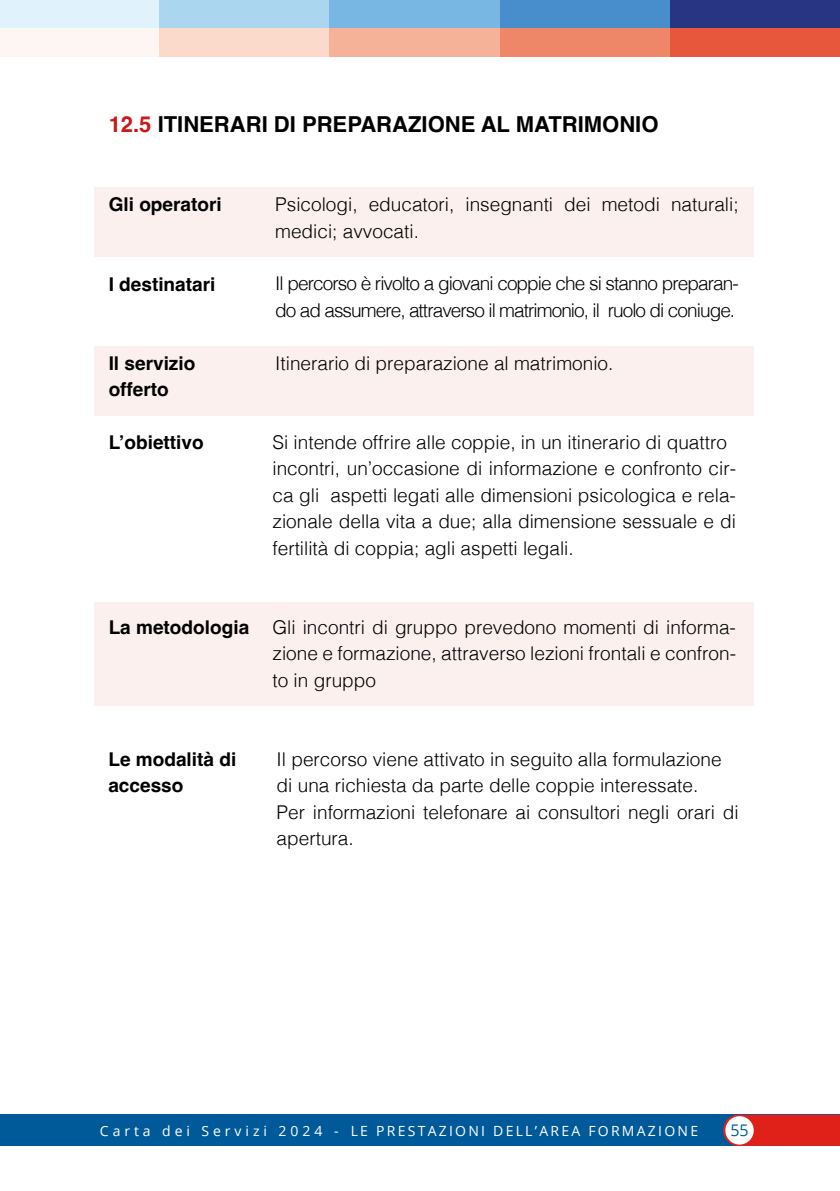
<style>
.page{position:relative;width:840px;height:1191px;background:#fff}
.page>*{position:absolute;margin:0;border:0;box-sizing:border-box;transform-origin:0 0}
.t1{font:700 22px "Helvetica";color:#000}
.t2{font:300 19px/26.4px "Helvetica";color:#000}
.t3{font:300 19px/26.4px "Helvetica";letter-spacing:-.05em;color:#000}
.t4{font:700 19px/26.4px "Helvetica";color:#000}
.t5{font:16px "Open Sans";letter-spacing:.3em;color:#fff}
.t6{font:16px "Open Sans";color:#005a9a}
.t7{font:14px "Open Sans";letter-spacing:.16em;color:#fff}
.s1{color:#cd1719}
</style>
<div class="page">
<div style="left:0;top:1114px;width:839px;height:31px;background:#005a9a"></div>
<svg style="left:723px;top:1114px;width:116px;height:31px"></svg>
<div style="left:726px;top:1117px;width:26px;height:26px;background:#fff;border-radius:50%"></div>
<div style="left:725px;top:1116px;width:28px;height:28px;border:2px solid #fff;border-radius:50%"></div>
<div style="left:669px;top:0;width:170px;height:28px;background:#283583"></div>
<div style="left:669px;top:28px;width:170px;height:29px;background:#e7573b"></div>
<div style="left:159px;top:0;width:170px;height:28px;background:#abd6f0"></div>
<div style="left:159px;top:28px;width:170px;height:29px;background:#fbdacc"></div>
<div style="left:499px;top:0;width:170px;height:28px;background:#498ecc"></div>
<div style="left:499px;top:28px;width:170px;height:29px;background:#ee8767"></div>
<div style="left:0;top:0;width:159px;height:28px;background:#e0f3fc"></div>
<div style="left:0;top:28px;width:159px;height:29px;background:#fef6f3"></div>
<div style="left:329px;top:0;width:170px;height:28px;background:#78b7e3"></div>
<div style="left:329px;top:28px;width:170px;height:29px;background:#f5b298"></div>
<div style="left:94px;top:188px;width:659px;height:69px;background:#fcf0ef"></div>
<div style="left:94px;top:346px;width:659px;height:69px;background:#fcf0ef"></div>
<div style="left:94px;top:602px;width:659px;height:103px;background:#fcf0ef"></div>
<p class="t1" style="left:109px;top:111px;width:551px"><span class="s1">12.5</span> ITINERARI DI PREPARAZIONE AL MATRIMONIO</p>
<p class="t4" style="left:109px;top:193px;width:114px">Gli operatori</p>
<p class="t4" style="left:109px;top:273px;width:108px">I destinatari</p>
<p class="t4" style="left:109px;top:352px;width:88px">Il servizio offerto</p>
<p class="t4" style="left:109px;top:431px;width:97px">L’obiettivo</p>
<p class="t2" style="left:275px;top:190px;width:464px">Psicologi, educatori, insegnanti dei metodi naturali; medici; avvocati.</p>
<p class="t3" style="left:275px;top:269px;width:464px">Il percorso è rivolto a giovani coppie che si stanno preparan&shy;do ad assumere, attraverso il matrimonio, il ruolo di coniuge.</p>
<p class="t2" style="left:275px;top:348px;width:339px">Itinerario di preparazione al matrimonio.</p>
<p class="t2" style="left:272px;top:427px;width:465px">Si intende offrire alle coppie, in un itinerario di quattro incontri, un’occasione di informazione e confronto cir&shy;ca gli aspetti legati alle dimensioni psicologica e rela&shy;zionale della vita a due; alla dimensione sessuale e di fertilità di coppia; agli aspetti legali.</p>
<p class="t4" style="left:109px;top:616px;width:142px">La metodologia</p>
<p class="t2" style="left:272px;top:612px;width:465px;text-align:justify">Gli incontri di gruppo prevedono momenti di informa&shy;zione e formazione, attraverso lezioni frontali e confron&shy;to in gruppo</p>
<p class="t4" style="left:108px;top:748px;width:129px">Le modalità di accesso</p>
<p class="t2" style="left:276px;top:744px;width:463px">Il percorso viene attivato in seguito alla formulazione di una richiesta da parte delle coppie interessate.<br>Per informazioni telefonare ai consultori negli orari di apertura.</p>
<p class="t5" style="left:448px;top:1118px;width:262px">Carta dei Servizi 2022</p>
<p class="t6" style="left:730px;top:1118px;width:20px">55</p>
<p class="t7" style="left:100px;top:1121px;width:599px">Carta dei Servizi 2024 - LE PRESTAZIONI DELL’AREA FORMAZIONE</p>
</div>
